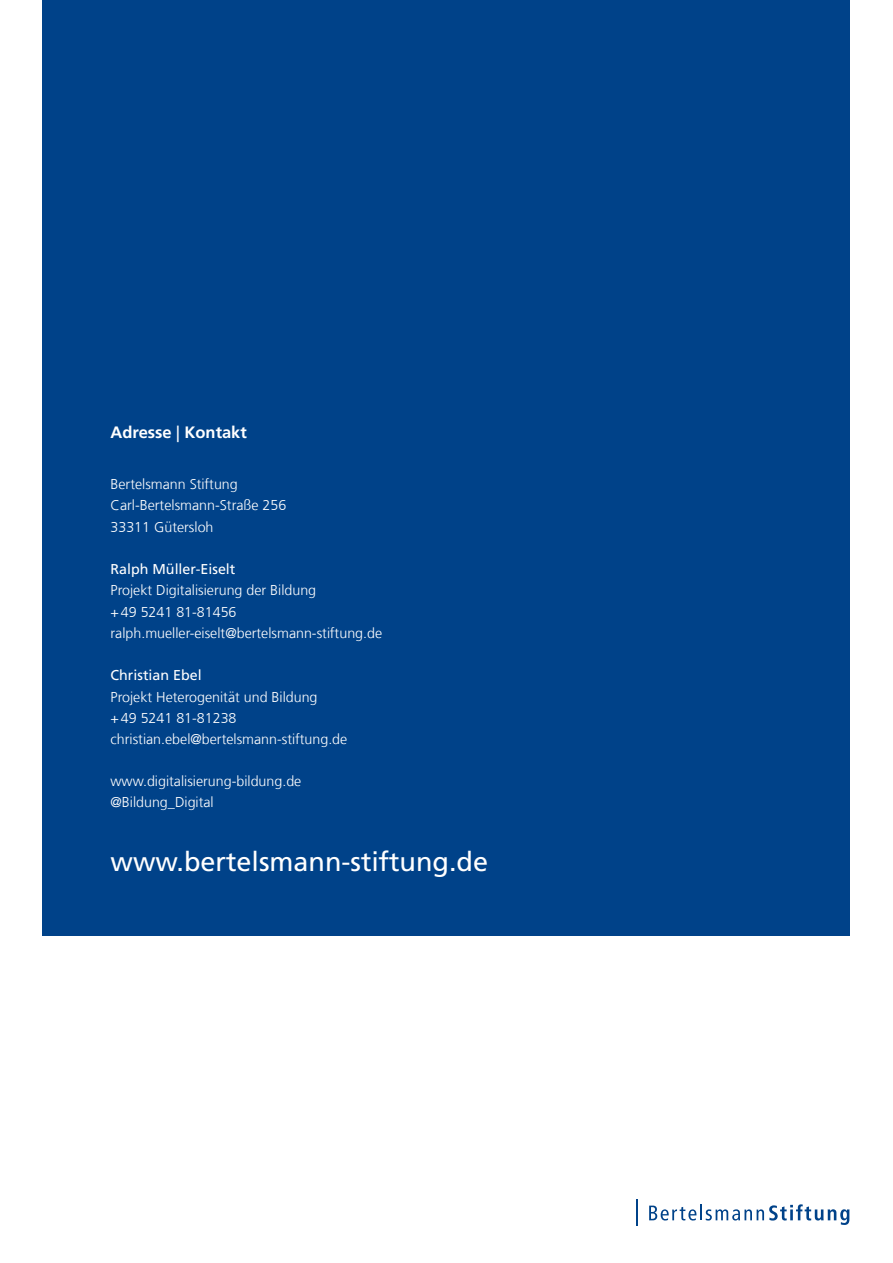
<style>
.page{position:relative;width:893px;height:1263px;background:#fff}
.page>*{position:absolute;margin:0;border:0;box-sizing:border-box;transform-origin:0 0}
.t1{font:27px "Frutiger LT Com";color:#fff}
.t2{font:700 16.5px "Frutiger LT Com";color:#fff}
.t3{font:300 14.25px/21.3px "Frutiger LT Com";color:#fff}
.t4{font:14.25px "Frutiger LT Com";color:#fff}
.s1{font-stretch:condensed}
</style>
<div class="page">
<div style="left:43px;top:0;width:807px;height:935px;background:#004289"></div>
<svg style="left:649px;top:1204px;width:200px;height:21px"></svg>
<svg style="left:636px;top:1199px;width:1px;height:27px"></svg>
<p class="t2" style="left:111px;top:422px;width:138px">Adresse <span class="s1">|</span> Kontakt</p>
<p class="t3" style="left:111px;top:474px;width:177px">Bertelsmann Stiftung<br>Carl-Bertelsmann-Straße 256<br>33311 Gütersloh</p>
<p class="t4" style="left:111px;top:561px;width:126px">Ralph Müller-Eiselt</p>
<p class="t3" style="left:111px;top:580px;width:273px">Projekt Digitalisierung der Bildung<br>+49 5241 81-81456 ralph.mueller-eiselt@bertelsmann-stiftung.de</p>
<p class="t4" style="left:111px;top:667px;width:93px">Christian Ebel</p>
<p class="t3" style="left:111px;top:686px;width:238px">Projekt Heterogenität und Bildung<br>+49 5241 81-81238 christian.ebel@bertelsmann-stiftung.de</p>
<p class="t3" style="left:111px;top:771px;width:192px">www.digitalisierung-bildung.de @Bildung_Digital</p>
<h1 class="t1" style="left:111px;top:845px;width:379px">www.bertelsmann-stiftung.de</h1>
</div>
